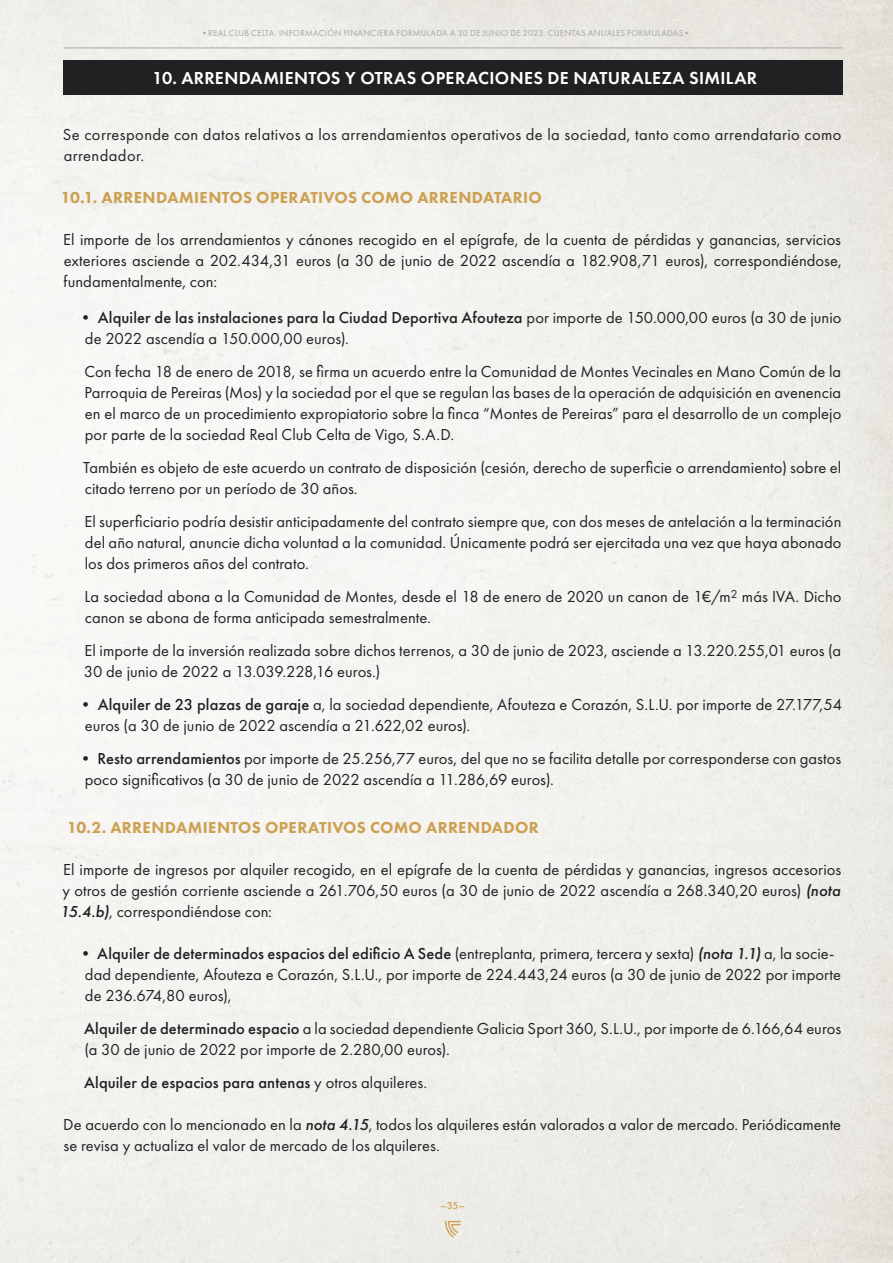
<style>
.page{position:relative;width:893px;height:1263px;background:#fff}
.page>*{position:absolute;margin:0;border:0;box-sizing:border-box;transform-origin:0 0}
.t1{font:600 18px "Futura PT";letter-spacing:.02em;color:#fff}
.t2{font:16.5px/21px "Futura PT";letter-spacing:.005em;color:#212124}
.t3{font:16.5px/21px "Futura PT";letter-spacing:.025em;color:#212124}
.t4{font:800 16.5px "Futura PT";letter-spacing:.02em;color:#cca152}
.t5{font:500 16.5px "Futura PT";letter-spacing:.005em;color:#212124}
.t6{font:500 10.5px "Futura PT";color:#cca152}
.t7{font:9px "Futura PT";letter-spacing:.03em;color:#a6a6a7}
.s1{font-weight:500}
.s2{font-weight:500;font-style:italic}
.s3{font-weight:400}
</style>
<div class="page">
<img style="left:0;top:0;width:893px;height:1263px">
<svg style="left:445px;top:1221px;width:16px;height:16px"></svg>
<hr style="left:64px;top:48px;width:778px;height:1px;background:#a6a6a7">
<div style="left:63px;top:61px;width:779px;height:34px;background:#212124"></div>
<p class="t7" style="left:200px;top:28px;width:493px">•REAL CLUB CELTA. INFORMACIÓN FINANCIERA FORMULADA A 30 DE JUNIO DE 2023. CUENTAS ANUALES FORMULADAS•</p>
<p class="t1" style="left:153px;top:67px;width:606px">10. ARRENDAMIENTOS Y OTRAS OPERACIONES DE NATURALEZA SIMILAR</p>
<p class="t3" style="left:63px;top:124px;width:780px">Se corresponde con datos relativos a los arrendamientos operativos de la sociedad, tanto como arrendatario como arrendador.</p>
<p class="t4" style="left:61px;top:187px;width:482px">10.1. ARRENDAMIENTOS OPERATIVOS COMO ARRENDATARIO</p>
<p class="t2" style="left:63px;top:229px;width:780px;text-align:justify">El importe de los arrendamientos y cánones recogido en el epígrafe, de la cuenta de pérdidas y ganancias, servicios exteriores asciende a 202.434,31 euros (a 30 de junio de 2022 ascendía a 182.908,71 euros), correspondiéndose, fundamentalmente, con:</p>
<p class="t2" style="left:85px;top:307px;width:758px;text-indent:-7px"><span class="s1">• Alquiler de las instalaciones para la Ciudad Deportiva Afouteza</span> por importe de 150.000,00 euros (a 30 de junio de 2022 ascendía a 150.000,00 euros).</p>
<p class="t2" style="left:84px;top:361px;width:758px;text-align:justify">Con fecha 18 de enero de 2018, se firma un acuerdo entre la Comunidad de Montes Vecinales en Mano Común de la Parroquia de Pereiras (Mos) y la sociedad por el que se regulan las bases de la operación de adquisición en avenencia en el marco de un procedimiento expropiatorio sobre la finca “Montes de Pereiras” para el desarrollo de un complejo por parte de la sociedad Real Club Celta de Vigo, S.A.D.</p>
<p class="t2" style="left:83px;top:457px;width:760px">También es objeto de este acuerdo un contrato de disposición (cesión, derecho de superficie o arrendamiento) sobre el citado terreno por un período de 30 años.</p>
<p class="t2" style="left:85px;top:511px;width:758px;text-align:justify">El superficiario podría desistir anticipadamente del contrato siempre que, con dos meses de antelación a la terminación del año natural, anuncie dicha voluntad a la comunidad. Únicamente podrá ser ejercitada una vez que haya abonado los dos primeros años del contrato.</p>
<p class="t2" style="left:85px;top:586px;width:758px">La sociedad abona a la Comunidad de Montes, desde el 18 de enero de 2020 un canon de 1€/m<sup>2</sup> más IVA. Dicho canon se abona de forma anticipada semestralmente.</p>
<p class="t2" style="left:84px;top:640px;width:759px">El importe de la inversión realizada sobre dichos terrenos, a 30 de junio de 2023, asciende a 13.220.255,01 euros (a<br>30 de junio de 2022 a 13.039.228,16 euros.)</p>
<p class="t2" style="left:85px;top:694px;width:759px;text-indent:-7px"><span class="s1">• Alquiler de 23 plazas de garaje</span> a, la sociedad dependiente, Afouteza e Corazón, S.L.U. por importe de 27.177,54 euros (a 30 de junio de 2022 ascendía a 21.622,02 euros).</p>
<p class="t2" style="left:85px;top:748px;width:758px;text-indent:-7px"><span class="s1">• Resto arrendamientos</span> por importe de 25.256,77 euros, del que no se facilita detalle por corresponderse con gastos poco significativos (a 30 de junio de 2022 ascendía a 11.286,69 euros).</p>
<p class="t4" style="left:67px;top:817px;width:473px">10.2. ARRENDAMIENTOS OPERATIVOS COMO ARRENDADOR</p>
<p class="t2" style="left:60px;top:859px;width:783px;text-align:justify">El importe de ingresos por alquiler recogido, en el epígrafe de la cuenta de pérdidas y ganancias, ingresos accesorios y otros de gestión corriente asciende a 261.706,50 euros (a 30 de junio de 2022 ascendía a 268.340,20 euros) <span class="s2">(nota 15.4.b)</span>, correspondiéndose con:</p>
<p class="t2" style="left:85px;top:943px;width:758px;text-indent:-7px"><span class="s1">• Alquiler de determinados espacios del edificio A Sede</span> (entreplanta, primera, tercera y sexta) <span class="s2">(nota 1.1)</span> a, la socie&shy;dad dependiente, Afouteza e Corazón, S.L.U., por importe de 224.443,24 euros (a 30 de junio de 2022 por importe de 236.674,80 euros),</p>
<p class="t2" style="left:84px;top:1018px;width:758px"><span class="s1">Alquiler de determinado espacio</span> a la sociedad dependiente Galicia Sport 360, S.L.U., por importe de 6.166,64 euros (a 30 de junio de 2022 por importe de 2.280,00 euros).</p>
<p class="t5" style="left:84px;top:1073px;width:345px">Alquiler de espacios para antenas <span class="s3">y otros alquileres.</span></p>
<p class="t2" style="left:63px;top:1114px;width:779px">De acuerdo con lo mencionado en la <span class="s2">nota 4.15</span>, todos los alquileres están valorados a valor de mercado. Periódicamente se revisa y actualiza el valor de mercado de los alquileres.</p>
<p class="t6" style="left:440px;top:1199px;width:26px">–35–</p>
</div>
